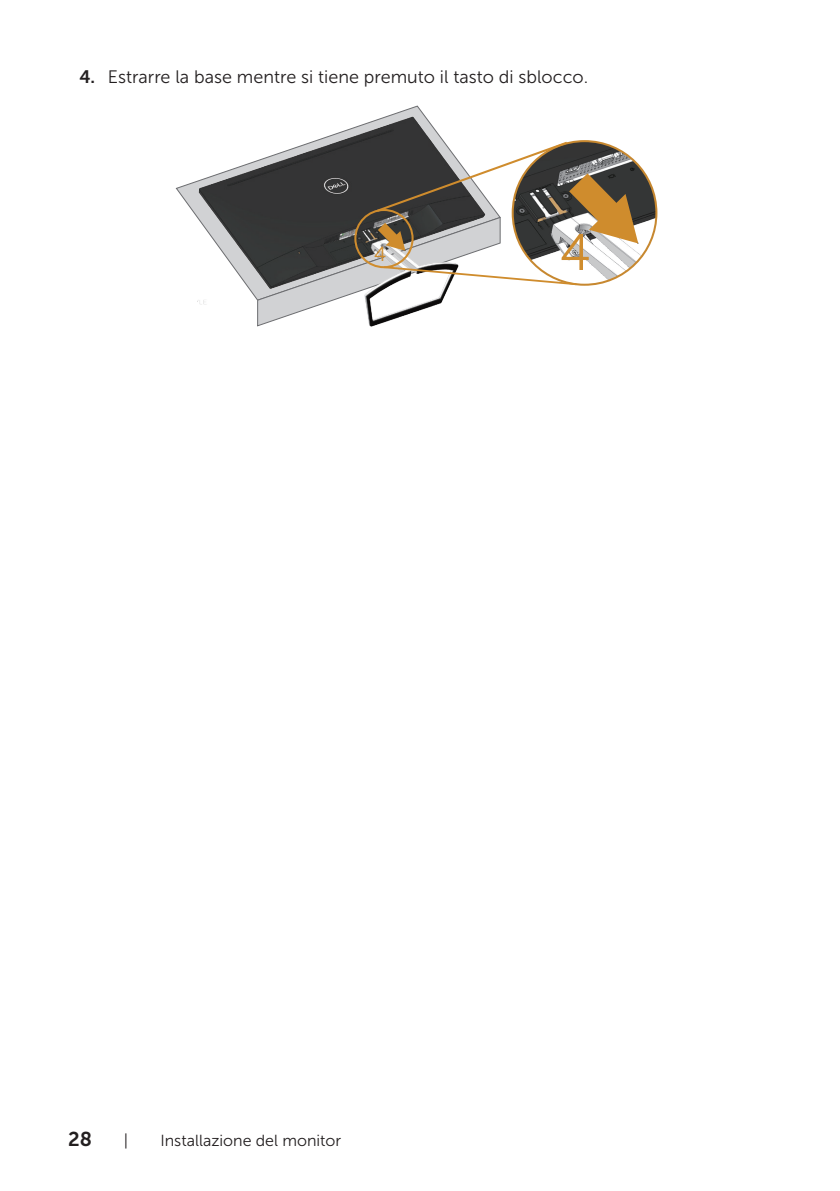
<style>
.page{position:relative;width:840px;height:1191px;background:#fff}
.page>*{position:absolute;margin:0;border:0;box-sizing:border-box;transform-origin:0 0}
.t1{font:51.2px "Museo For Dell 300";color:#cf8c2d}
.t2{font:20.4px "Museo For Dell 300";color:#cf8c2d}
.t3{font:20px "Museo Sans For Dell 700";color:#231f20}
.t4{font:18px "Museo Sans For Dell 300";color:#231f20}
.t5{font:16px "Museo Sans For Dell 300";color:#231f20}
.s1{font-family:"Museo Sans For Dell 700"}
</style>
<div class="page">
<svg style="left:175px;top:105px;width:248px;height:113px"></svg>
<img style="left:197px;top:112px;width:246px;height:193px">
<svg style="left:257px;top:140px;width:391px;height:187px"></svg>
<p class="t4" style="left:79px;top:67px;width:510px"><span class="s1">4.</span> Estrarre la base mentre si tiene premuto il tasto di sblocco.</p>
<p class="t2" style="left:374px;top:243px;width:13px">4</p>
<p class="t1" style="left:560px;top:225px;width:30px">4</p>
<p class="t3" style="left:68px;top:1127px;width:25px">28</p>
<p class="t5" style="left:124px;top:1131px;width:6px">|</p>
<p class="t5" style="left:160px;top:1131px;width:182px">Installazione del monitor</p>
</div>
